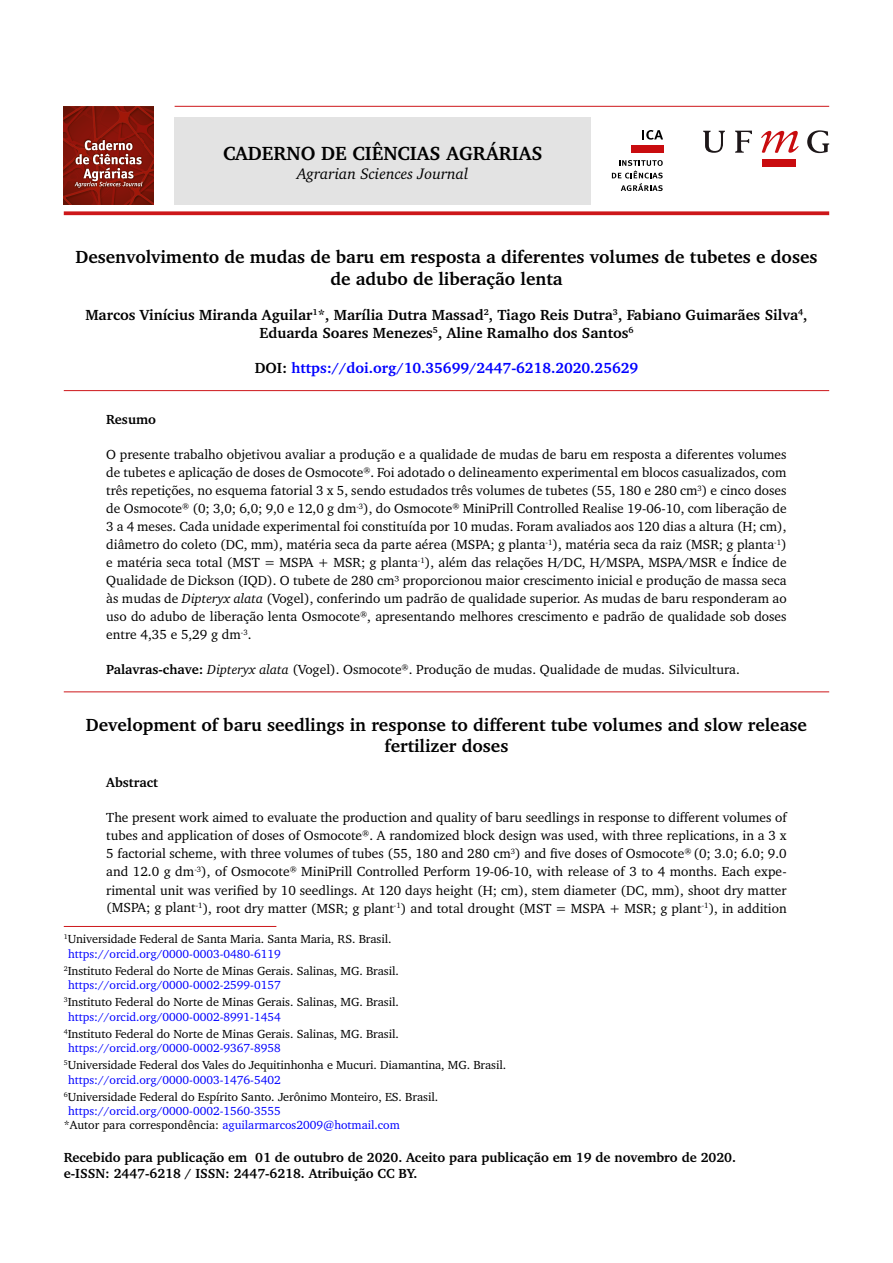
<style>
.page{position:relative;width:893px;height:1263px;background:#fff}
.page>*{position:absolute;margin:0;border:0;box-sizing:border-box;transform-origin:0 0}
.t1{font:700 19.5px "Charter BT";color:#000}
.t2{font:700 18px/21.6px "Charter BT";color:#000;text-align:center}
.t3{font:italic 15.6px "Charter BT";color:#000}
.t4{font:700 15px/18px "Charter BT";color:#000;text-align:center}
.t5{font:700 15px "Charter BT";color:#00f}
.t6{font:13.5px/18px "Charter BT";color:#000;text-align:justify}
.t7{font:700 13.5px/16.2px "Charter BT";color:#000}
.t8{font:12px/14.4px "Charter BT";letter-spacing:-.01em;color:#000}
.t9{font:12px "Charter BT";color:#00f}
.s1{color:#000}
.s2{font-style:italic}
.s3{font-weight:700}
.s4{color:#00f}
</style>
<div class="page">
<div style="left:175px;top:117px;width:416px;height:87px;background:#e3e3e3"></div>
<svg style="left:703px;top:131px;width:22px;height:22px"></svg>
<svg style="left:735px;top:131px;width:17px;height:22px"></svg>
<svg style="left:807px;top:130px;width:22px;height:23px"></svg>
<svg style="left:761px;top:131px;width:38px;height:22px"></svg>
<div style="left:762px;top:159px;width:33px;height:8px;background:#c90c0f"></div>
<svg style="left:642px;top:130px;width:21px;height:10px"></svg>
<svg style="left:612px;top:160px;width:51px;height:31px"></svg>
<div style="left:631px;top:145px;width:32px;height:8px;background:#c90c0f"></div>
<hr style="left:175px;top:106px;width:654px;height:1px;background:#cd171a">
<img style="left:64px;top:106px;width:90px;height:98px">
<img style="left:73px;top:139px;width:71px;height:50px">
<svg style="left:75px;top:140px;width:67px;height:48px;background:#9f5148"></svg>
<svg style="left:64px;top:211px;width:765px;height:4px;background:#d22e30"></svg>
<hr style="left:64px;top:390px;width:765px;height:1px;background:#cd171a">
<hr style="left:64px;top:691px;width:765px;height:1px;background:#cd171a">
<hr style="left:64px;top:926px;width:212px;height:1px;background:#cd171a">
<h1 class="t1" style="left:223px;top:141px;width:321px">CADERNO DE CIÊNCIAS AGRÁRIAS</h1>
<p class="t3" style="left:297px;top:164px;width:173px">Agrarian Sciences Journal</p>
<h2 class="t2" style="left:75px;top:246px;width:743px">Desenvolvimento de mudas de baru em resposta a diferentes volumes de tubetes e doses de adubo de liberação lenta</h2>
<p class="t4" style="left:85px;top:305px;width:724px">Marcos Vinícius Miranda Aguilar<sup>1</sup>*, Marília Dutra Massad<sup>2</sup>, Tiago Reis Dutra<sup>3</sup>, Fabiano Guimarães Silva<sup>4</sup>,<br>Eduarda Soares Menezes<sup>5</sup>, Aline Ramalho dos Santos<sup>6</sup></p>
<p class="t5" style="left:255px;top:358px;width:385px"><span class="s1">DOI:</span> https://doi.org/10.35699/2447-6218.2020.25629</p>
<p class="t7" style="left:106px;top:411px;width:51px">Resumo</p>
<p class="t6" style="left:106px;top:445px;width:682px">O presente trabalho objetivou avaliar a produção e a qualidade de mudas de baru em resposta a diferentes volumes de tubetes e aplicação de doses de Osmocote<sup>®</sup>. Foi adotado o delineamento experimental em blocos casualizados, com três repetições, no esquema fatorial 3 x 5, sendo estudados três volumes de tubetes (55, 180 e 280 cm<sup>3</sup>) e cinco doses de Osmocote<sup>®</sup> (0; 3,0; 6,0; 9,0 e 12,0 g dm<sup>-3</sup>), do Osmocote<sup>®</sup> MiniPrill Controlled Realise 19-06-10, com liberação de 3 a 4 meses. Cada unidade experimental foi constituída por 10 mudas. Foram avaliados aos 120 dias a altura (H; cm), diâmetro do coleto (DC, mm), matéria seca da parte aérea (MSPA; g planta<sup>-1</sup>), matéria seca da raiz (MSR; g planta<sup>-1</sup>) e matéria seca total (MST = MSPA + MSR; g planta<sup>-1</sup>), além das relações H/DC, H/MSPA, MSPA/MSR e Índice de Qualidade de Dickson (IQD). O tubete de 280 cm³ proporcionou maior crescimento inicial e produção de massa seca às mudas de <span class="s2">Dipteryx alata</span> (Vogel), conferindo um padrão de qualidade superior. As mudas de baru responderam ao uso do adubo de liberação lenta Osmocote<sup>®</sup>, apresentando melhores crescimento e padrão de qualidade sob doses entre 4,35 e 5,29 g dm<sup>-3</sup>.</p>
<p class="t6" style="left:106px;top:660px;width:635px"><span class="s3">Palavras-chave:</span> <span class="s2">Dipteryx alata</span> (Vogel). Osmocote<sup>®</sup>. Produção de mudas. Qualidade de mudas. Silvicultura.</p>
<h2 class="t2" style="left:86px;top:713px;width:722px">Development of baru seedlings in response to different tube volumes and slow release fertilizer doses</h2>
<p class="t7" style="left:106px;top:774px;width:53px">Abstract</p>
<p class="t6" style="left:106px;top:808px;width:682px">The present work aimed to evaluate the production and quality of baru seedlings in response to different volumes of tubes and application of doses of Osmocote<sup>®</sup>. A randomized block design was used, with three replications, in a 3 x 5 factorial scheme, with three volumes of tubes (55, 180 and 280 cm<sup>3</sup>) and five doses of Osmocote<sup>®</sup> (0; 3.0; 6.0; 9.0 and 12.0 g dm<sup>-3</sup>), of Osmocote<sup>®</sup> MiniPrill Controlled Perform 19-06-10, with release of 3 to 4 months. Each expe&shy;rimental unit was verified by 10 seedlings. At 120 days height (H; cm), stem diameter (DC, mm), shoot dry matter (MSPA; g plant<sup>-1</sup>), root dry matter (MSR; g plant<sup>-1</sup>) and total drought (MST = MSPA + MSR; g plant<sup>-1</sup>), in addition</p>
<p class="t8" style="left:68px;top:932px;width:325px;text-indent:-4px"><sup>1</sup>Universidade Federal de Santa Maria. Santa Maria, RS. Brasil. <span class="s4">https://orcid.org/0000-0003-0480-6119</span></p>
<p class="t8" style="left:68px;top:963px;width:332px;text-indent:-4px"><sup>2</sup>Instituto Federal do Norte de Minas Gerais. Salinas, MG. Brasil. <span class="s4">https://orcid.org/0000-0002-2599-0157</span></p>
<p class="t8" style="left:68px;top:995px;width:332px;text-indent:-4px"><sup>3</sup>Instituto Federal do Norte de Minas Gerais. Salinas, MG. Brasil. <span class="s4">https://orcid.org/0000-0002-8991-1454</span></p>
<p class="t8" style="left:68px;top:1026px;width:332px;text-indent:-4px"><sup>4</sup>Instituto Federal do Norte de Minas Gerais. Salinas, MG. Brasil. <span class="s4">https://orcid.org/0000-0002-9367-8958</span></p>
<p class="t8" style="left:68px;top:1057px;width:440px;text-indent:-4px"><sup>5</sup>Universidade Federal dos Vales do Jequitinhonha e Mucuri. Diamantina, MG. Brasil. <span class="s4">https://orcid.org/0000-0003-1476-5402</span></p>
<p class="t8" style="left:64px;top:1089px;width:376px"><sup>6</sup>Universidade Federal do Espírito Santo. Jerônimo Monteiro, ES. Brasil.</p>
<p class="t9" style="left:68px;top:1103px;width:214px">https://orcid.org/0000-0002-1560-3555</p>
<p class="t9" style="left:64px;top:1118px;width:338px"><span class="s1">*Autor para correspondência:</span> aguilarmarcos2009@hotmail.com</p>
<p class="t7" style="left:64px;top:1149px;width:674px">Recebido para publicação em 01 de outubro de 2020. Aceito para publicação em 19 de novembro de 2020. e-ISSN: 2447-6218 / ISSN: 2447-6218. Atribuição CC BY.</p>
</div>
